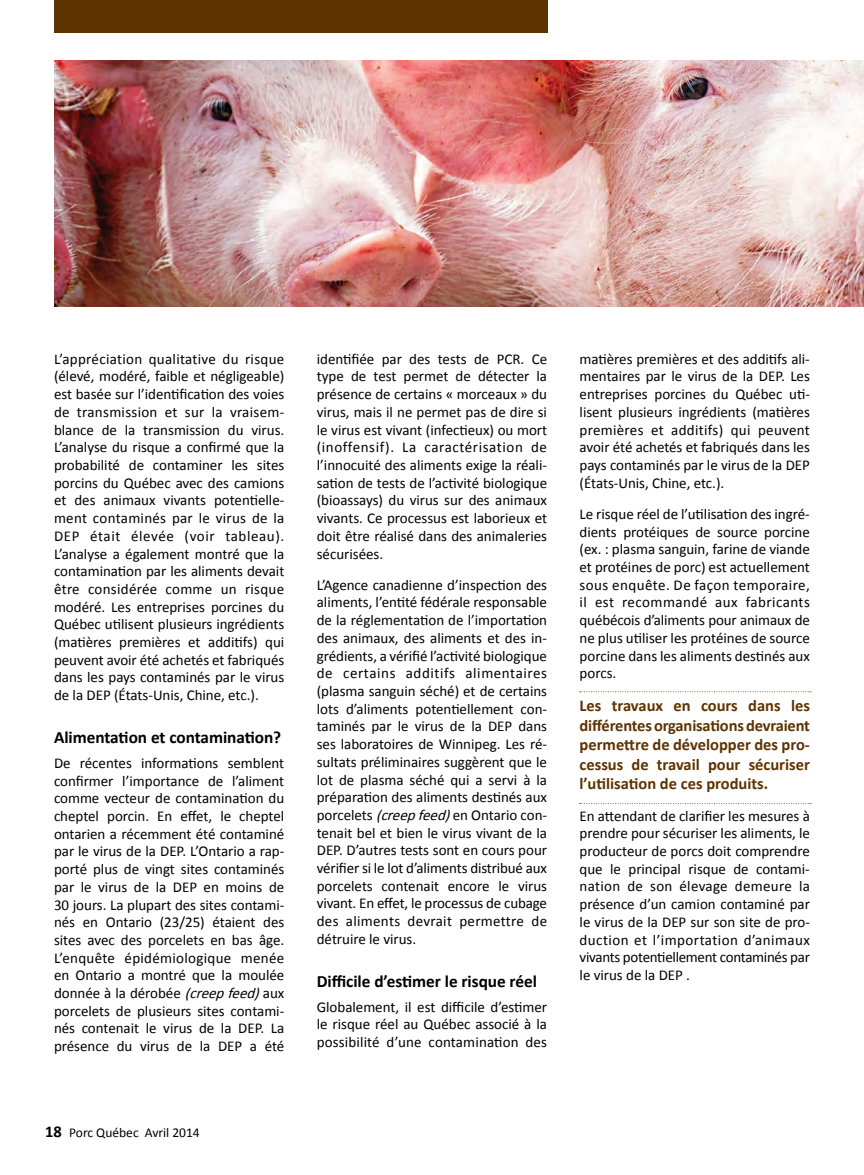
<style>
.page{position:relative;width:864px;height:1175px;background:#fff}
.page>*{position:absolute;margin:0;border:0;box-sizing:border-box;transform-origin:0 0}
.t1{font:700 17.25px "Calibri";color:#000}
.t2{font:700 16.5px/19.5px "Calibri";color:#5e3300;text-align:justify}
.t3{font:15px/17.7px "Calibri";color:#000;text-align:justify}
.t4{font:13.5px "Calibri";color:#000}
.s1{font-style:italic}
.s2{font-weight:700;font-size:16.5px}
</style>
<div class="page">
<img style="left:54px;top:61px;width:810px;height:245px">
<div style="left:54px;top:0;width:493px;height:32px;background:#5e3300"></div>
<svg style="left:580px;top:691px;width:231px;height:1px"></svg>
<svg style="left:580px;top:803px;width:231px;height:1px"></svg>
<p class="t3" style="left:54px;top:349px;width:232px">L’appréciation qualitative du risque (élevé, modéré, faible et négligeable) est basée sur l’identification des voies de transmission et sur la vraisem&shy;blance de la transmission du virus.<br>L’analyse du risque a confirmé que la probabilité de contaminer les sites porcins du Québec avec des camions et des animaux vivants potentielle&shy;ment contaminés par le virus de la DEP était élevée (voir tableau).<br>L’analyse a également montré que la contamination par les aliments devait être considérée comme un risque modéré. Les entreprises porcines du Québec utilisent plusieurs ingrédients (matières premières et additifs) qui peuvent avoir été achetés et fabriqués dans les pays contaminés par le virus de la DEP (États-Unis, Chine, etc.).</p>
<p class="t1" style="left:54px;top:727px;width:229px">Alimentation et contamination?</p>
<p class="t3" style="left:54px;top:753px;width:232px">De récentes informations semblent confirmer l’importance de l’aliment comme vecteur de contamination du cheptel porcin. En effet, le cheptel ontarien a récemment été contaminé par le virus de la DEP. L’Ontario a rap&shy;porté plus de vingt sites contaminés par le virus de la DEP en moins de 30 jours. La plupart des sites contami&shy;nés en Ontario (23/25) étaient des sites avec des porcelets en bas âge.<br>L’enquête épidémiologique menée en Ontario a montré que la moulée donnée à la dérobée <span class="s1">(creepfeed)</span>aux porcelets de plusieurs sites contami&shy;nés contenait le virus de la DEP. La présence du virus de la DEP a été</p>
<p class="t4" style="left:45px;top:1124px;width:156px"><span class="s2">18</span> Porc Québec Avril 2014</p>
<p class="t3" style="left:317px;top:349px;width:232px">identifiée par des tests de PCR. Ce type de test permet de détecter la présence de certains « morceaux » du virus, mais il ne permet pas de dire si le virus est vivant (infectieux) ou mort (inoffensif). La caractérisation de l’innocuité des aliments exige la réali&shy;sation de tests de l’activité biologique (bioassays) du virus sur des animaux vivants. Ce processus est laborieux et doit être réalisé dans des animaleries sécurisées.</p>
<p class="t3" style="left:317px;top:575px;width:232px">L’Agence canadienne d’inspection des aliments, l’entité fédérale responsable de la réglementation de l’importation des animaux, des aliments et des in&shy;grédients, a vérifié l’activité biologique de certains additifs alimentaires (plasma sanguin séché) et de certains lots d’aliments potentiellement con&shy;taminés par le virus de la DEP dans ses laboratoires de Winnipeg. Les ré&shy;sultats préliminaires suggèrent que le lot de plasma séché qui a servi à la préparation des aliments destinés aux porcelets <span class="s1">(creepfeed)</span>en Ontario con&shy;tenait bel et bien le virus vivant de la DEP. D’autres tests sont en cours pour vérifier si le lot d’aliments distribué aux porcelets contenait encore le virus vivant. En effet, le processus de cubage des aliments devrait permettre de détruire le virus.</p>
<p class="t1" style="left:317px;top:970px;width:222px">Difficile d’estimer le risque réel</p>
<p class="t3" style="left:317px;top:997px;width:232px">Globalement, il est difficile d’estimer le risque réel au Québec associé à la possibilité d’une contamination des</p>
<p class="t3" style="left:580px;top:349px;width:232px">matières premières et des additifs ali&shy;mentaires par le virus de la DEP. Les entreprises porcines du Québec uti&shy;lisent plusieurs ingrédients (matières premières et additifs) qui peuvent avoir été achetés et fabriqués dans les pays contaminés par le virus de la DEP (États-Unis, Chine, etc.).</p>
<p class="t3" style="left:580px;top:504px;width:232px">Le risque réel de l’utilisation des ingré&shy;dients protéiques de source porcine (ex. : plasma sanguin, farine de viande et protéines de porc) est actuellement sous enquête. De façon temporaire, il est recommandé aux fabricants québécois d’aliments pour animaux de ne plus utiliser les protéines de source porcine dans les aliments destinés aux porcs.</p>
<p class="t2" style="left:580px;top:695px;width:232px">Les travaux en cours dans les différentes organisations devraient permettre de développer des pro&shy;cessus de travail pour sécuriser l’utilisation de ces produits.</p>
<p class="t3" style="left:580px;top:806px;width:232px">En attendant de clarifier les mesures à prendre pour sécuriser les aliments, le producteur de porcs doit comprendre que le principal risque de contami&shy;nation de son élevage demeure la présence d’un camion contaminé par le virus de la DEP sur son site de pro&shy;duction et l’importation d’animaux vivants potentiellement contaminés par le virus de la DEP .</p>
</div>
